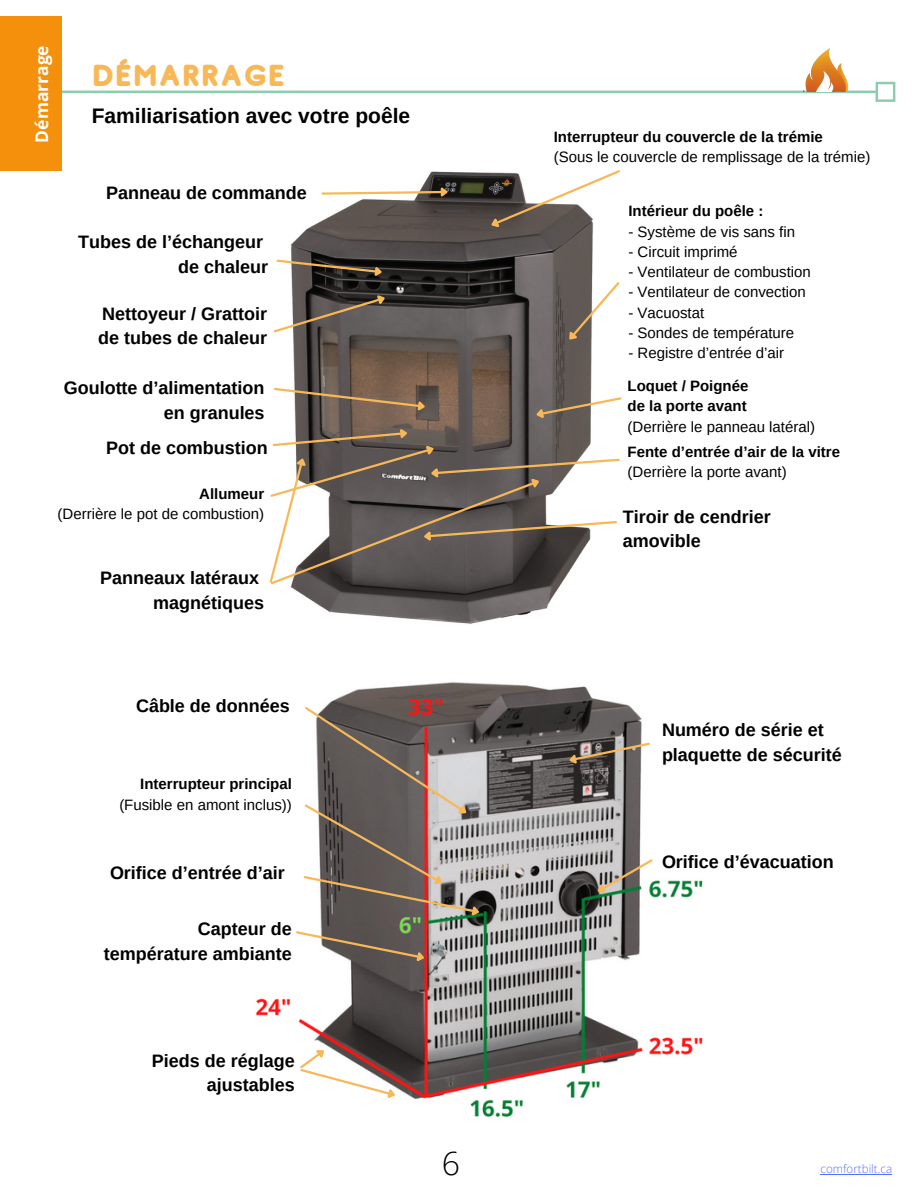
<style>
.page{position:relative;width:918px;height:1188px;background:#fff}
.page>*{position:absolute;margin:0;border:0;box-sizing:border-box;transform-origin:0 0}
.t1{font:300 31.95px "Open Sans";color:#000}
.t2{font:30px "Studly";color:#f8b858}
.t3{font:700 21px "Arimo";color:#000}
.t4{font:700 18px/24.8px "Arimo";color:#000;text-align:right}
.t5{font:700 17.4px "Open Sans";color:#fff}
.t6{font:15px "Arimo";color:#000}
.t7{font:700 15px/20.2px "Arimo";color:#000}
.t8{font:300 11.7px "Open Sans";color:#5271ff}
</style>
<div class="page">
<svg style="left:62px;top:82px;width:833px;height:20px"></svg>
<div style="left:0;top:17px;width:62px;height:154px;background:#f4900c"></div>
<img style="left:804px;top:49px;width:45px;height:43px">
<img style="left:256px;top:682px;width:447px;height:435px">
<img style="left:290px;top:171px;width:303px;height:453px">
<svg style="left:320px;top:184px;width:130px;height:15px"></svg>
<svg style="left:276px;top:258px;width:109px;height:21px;background:#5e5449"></svg>
<svg style="left:273px;top:290px;width:116px;height:44px"></svg>
<svg style="left:563px;top:280px;width:57px;height:66px"></svg>
<svg style="left:487px;top:170px;width:133px;height:63px"></svg>
<svg style="left:302px;top:705px;width:181px;height:214px;background:#867d78"></svg>
<svg style="left:592px;top:857px;width:63px;height:42px"></svg>
<svg style="left:566px;top:741px;width:85px;height:28px;background:#7e756c"></svg>
<svg style="left:294px;top:930px;width:134px;height:35px"></svg>
<svg style="left:269px;top:386px;width:353px;height:200px"></svg>
<svg style="left:298px;top:1043px;width:102px;height:59px"></svg>
<hr style="left:821px;top:1174px;width:71px;height:1px;background:#5271ff">
<p class="t5" style="left:29px;top:143px;width:99px;rotate:-90deg">Démarrage</p>
<h2 class="t2" style="left:92px;top:59px;width:195px">DÉMARRAGE</h2>
<p class="t3" style="left:92px;top:104px;width:320px">Familiarisation avec votre poêle</p>
<p class="t4" style="left:106px;top:181px;width:202px">Panneau de commande</p>
<p class="t4" style="left:78px;top:230px;width:191px">Tubes de l’échangeur de chaleur</p>
<p class="t4" style="left:98px;top:301px;width:170px;text-align:left">Nettoyeur / Grattoir de tubes de chaleur</p>
<p class="t4" style="left:64px;top:376px;width:202px">Goulotte d’alimentation en granules</p>
<p class="t4" style="left:106px;top:435px;width:163px">Pot de combustion</p>
<p class="t7" style="left:199px;top:483px;width:66px">Allumeur</p>
<p class="t6" style="left:58px;top:505px;width:208px">(Derrière le pot de combustion)</p>
<p class="t4" style="left:100px;top:566px;width:165px">Panneaux latéraux magnétiques</p>
<p class="t4" style="left:136px;top:693px;width:155px">Câble de données</p>
<p class="t7" style="left:140px;top:774px;width:153px">Interrupteur principal</p>
<p class="t6" style="left:119px;top:796px;width:174px">(Fusible en amont inclus))</p>
<p class="t4" style="left:110px;top:860px;width:176px">Orifice d’entrée d’air</p>
<p class="t4" style="left:104px;top:916px;width:189px">Capteur de température ambiante</p>
<p class="t4" style="left:152px;top:1048px;width:144px">Pieds de réglage ajustables</p>
<h1 class="t1" style="left:442px;top:1141px;width:20px">6</h1>
<p class="t7" style="left:554px;top:127px;width:271px">Interrupteur du couvercle de la trémie</p>
<p class="t6" style="left:554px;top:149px;width:318px">(Sous le couvercle de remplissage de la trémie)</p>
<p class="t7" style="left:628px;top:201px;width:136px">Intérieur du poêle :</p>
<p class="t6" style="left:628px;top:223px;width:168px">- Système de vis sans fin</p>
<p class="t6" style="left:628px;top:243px;width:111px">- Circuit imprimé</p>
<p class="t6" style="left:628px;top:264px;width:184px">- Ventilateur de combustion</p>
<p class="t6" style="left:628px;top:284px;width:179px">- Ventilateur de convection</p>
<p class="t6" style="left:628px;top:304px;width:77px">- Vacuostat</p>
<p class="t6" style="left:628px;top:324px;width:167px">- Sondes de température</p>
<p class="t6" style="left:628px;top:345px;width:157px">- Registre d’entrée d’air</p>
<p class="t7" style="left:628px;top:376px;width:122px">Loquet / Poignée de la porte avant</p>
<p class="t6" style="left:628px;top:418px;width:189px">(Derrière le panneau latéral)</p>
<p class="t7" style="left:628px;top:441px;width:214px">Fente d’entrée d’air de la vitre</p>
<p class="t6" style="left:628px;top:463px;width:161px">(Derrière la porte avant)</p>
<p class="t4" style="left:623px;top:504px;width:149px;text-align:left">Tiroir de cendrier amovible</p>
<p class="t4" style="left:662px;top:718px;width:181px;text-align:left">Numéro de série et plaquette de sécurité</p>
<p class="t4" style="left:662px;top:849px;width:173px">Orifice d’évacuation</p>
<p class="t8" style="left:821px;top:1160px;width:73px">comfortbilt.ca</p>
</div>
